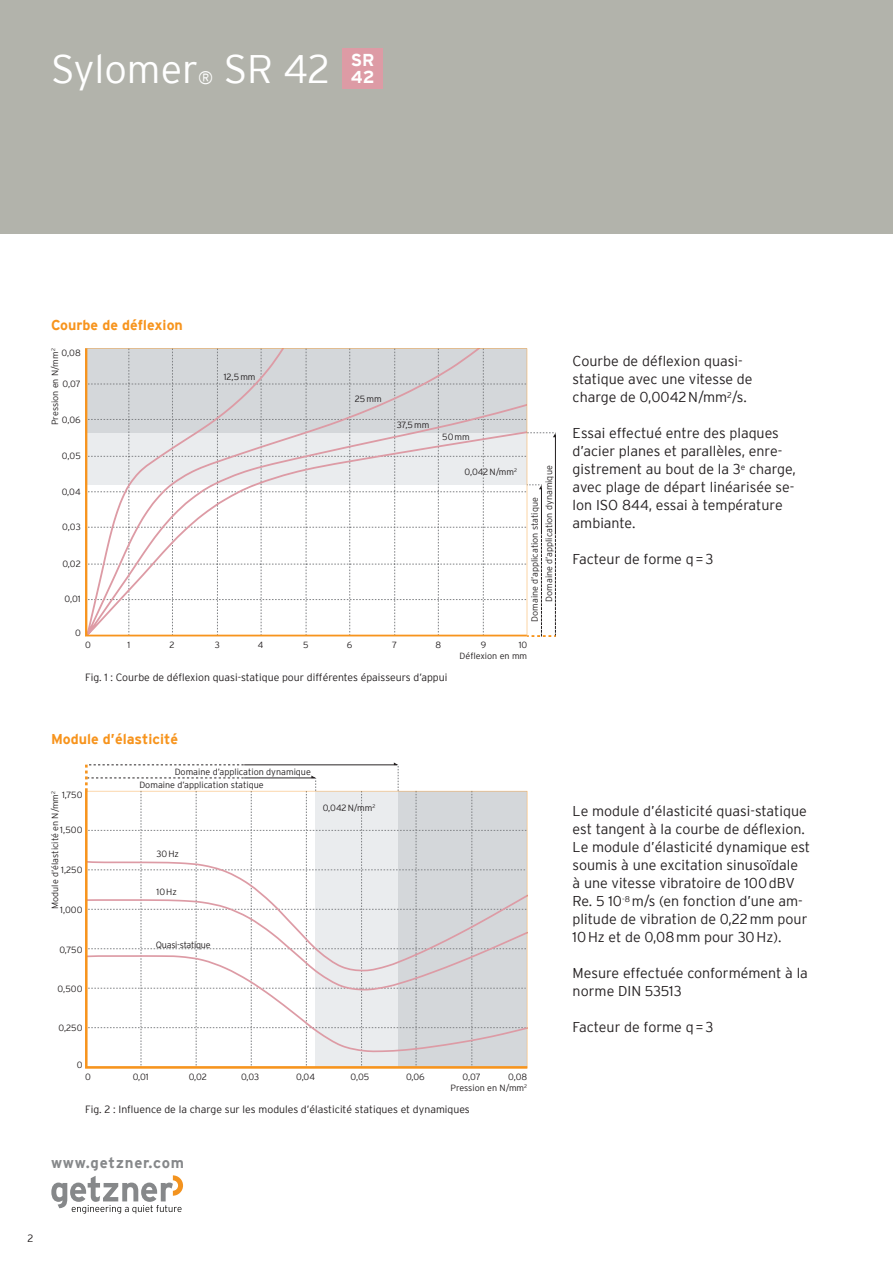
<style>
.page{position:relative;width:893px;height:1263px;background:#fff}
.page>*{position:absolute;margin:0;border:0;box-sizing:border-box;transform-origin:0 0}
.t1{font:300 39.75px "Interstate";color:#fff}
.t2{font:700 17.25px/17.2px "Interstate";color:#fff}
.t3{font:700 15px "Interstate";letter-spacing:.055em;color:#86888a}
.t4{font:300 14.25px/18px "Interstate";color:#231f20}
.t5{font:700 14.25px "Interstate";color:#f7941d}
.t6{font:300 10.5px "Interstate";color:#231f20}
.t7{font:300 9px/14.2px "Interstate";color:#231f20;text-align:right}
.t8{font:300 9px "Interstate";letter-spacing:-.03em;color:#231f20}
.s1{font-size:18px}
</style>
<div class="page">
<svg style="left:527px;top:349px;width:29px;height:287px"></svg>
<svg style="left:85px;top:348px;width:442px;height:288px"></svg>
<svg style="left:85px;top:762px;width:442px;height:305px"></svg>
<svg style="left:51px;top:1175px;width:132px;height:39px"></svg>
<div style="left:0;top:0;width:893px;height:234px;background:#b2b3ab"></div>
<div style="left:342px;top:48px;width:41px;height:40px;background:#dd9ba5"></div>
<h1 class="t1" style="left:51px;top:47px;width:281px">Sylomer<span class="s1">®</span> SR 42</h1>
<p class="t2" style="left:351px;top:52px;width:25px">SR<br>42</p>
<p class="t5" style="left:51px;top:317px;width:133px">Courbe de déflexion</p>
<p class="t7" style="left:48px;top:425px;width:78px;rotate:-90deg">Pression en N/mm<sup>2</sup></p>
<p class="t7" style="left:62px;top:345px;width:21px">0,08</p>
<p class="t7" style="left:62px;top:377px;width:20px">0,07</p>
<p class="t7" style="left:62px;top:413px;width:21px">0,06</p>
<p class="t7" style="left:62px;top:449px;width:20px">0,05</p>
<p class="t7" style="left:62px;top:485px;width:21px">0,04</p>
<p class="t7" style="left:62px;top:520px;width:20px">0,03</p>
<p class="t7" style="left:62px;top:557px;width:20px">0,02</p>
<p class="t7" style="left:64px;top:592px;width:18px">0,01</p>
<p class="t7" style="left:75px;top:626px;width:7px">0</p>
<p class="t7" style="left:224px;top:370px;width:33px">12,5 mm</p>
<p class="t7" style="left:355px;top:392px;width:28px">25 mm</p>
<p class="t7" style="left:397px;top:417px;width:34px">37,5 mm</p>
<p class="t7" style="left:442px;top:430px;width:29px">50 mm</p>
<p class="t7" style="left:465px;top:464px;width:54px">0,042 N/mm<sup>2</sup></p>
<p class="t7" style="left:527px;top:602px;width:138px;text-align:left;text-indent:-20px;rotate:-90deg">Domaine d’application statique<br>Domaine d’application dynamique</p>
<p class="t7" style="left:85px;top:637px;width:7px">0</p>
<p class="t7" style="left:128px;top:637px;width:4px">1</p>
<p class="t7" style="left:170px;top:637px;width:7px">2</p>
<p class="t7" style="left:215px;top:637px;width:7px">3</p>
<p class="t7" style="left:258px;top:637px;width:7px">4</p>
<p class="t7" style="left:303px;top:637px;width:7px">5</p>
<p class="t7" style="left:347px;top:637px;width:7px">6</p>
<p class="t7" style="left:392px;top:637px;width:7px">7</p>
<p class="t7" style="left:436px;top:637px;width:7px">8</p>
<p class="t7" style="left:481px;top:637px;width:7px">9</p>
<p class="t7" style="left:460px;top:639px;width:69px;line-height:11.4px">10<br>Déflexion en mm</p>
<p class="t6" style="left:85px;top:671px;width:364px">Fig. 1 : Courbe de déflexion quasi-statique pour différentes épaisseurs d’appui</p>
<p class="t4" style="left:573px;top:352px;width:181px">Courbe de déflexion quasi&shy;statique avec une vitesse de charge de 0,0042 N/mm<sup>2</sup>/s.</p>
<p class="t4" style="left:573px;top:424px;width:225px">Essai effectué entre des plaques d’acier planes et parallèles, enre&shy;gistrement au bout de la 3<sup>e</sup> charge, avec plage de départ linéarisée se&shy;lon ISO 844, essai à température ambiante.</p>
<p class="t4" style="left:573px;top:550px;width:142px">Facteur de forme q = 3</p>
<p class="t5" style="left:51px;top:734px;width:129px">Module d’élasticité</p>
<p class="t7" style="left:48px;top:909px;width:119px;rotate:-90deg">Module d’élasticité en N/mm<sup>2</sup></p>
<p class="t7" style="left:62px;top:788px;width:22px">1,750</p>
<p class="t7" style="left:60px;top:823px;width:24px">1,500</p>
<p class="t7" style="left:61px;top:863px;width:23px">1,250</p>
<p class="t7" style="left:60px;top:902px;width:24px">1,000</p>
<p class="t7" style="left:59px;top:942px;width:25px">0,750</p>
<p class="t7" style="left:58px;top:982px;width:27px">0,500</p>
<p class="t7" style="left:58px;top:1021px;width:26px">0,250</p>
<p class="t7" style="left:77px;top:1058px;width:7px">0</p>
<p class="t7" style="left:175px;top:765px;width:138px">Domaine d’application dynamique</p>
<p class="t7" style="left:139px;top:778px;width:126px">Domaine d’application statique</p>
<p class="t7" style="left:323px;top:800px;width:54px">0,042 N/mm<sup>2</sup></p>
<p class="t7" style="left:157px;top:847px;width:24px">30 Hz</p>
<p class="t7" style="left:157px;top:884px;width:22px">10 Hz</p>
<p class="t8" style="left:156px;top:939px;width:56px">Quasi-statique</p>
<p class="t7" style="left:85px;top:1070px;width:7px">0</p>
<p class="t7" style="left:133px;top:1070px;width:18px">0,01</p>
<p class="t7" style="left:189px;top:1070px;width:20px">0,02</p>
<p class="t7" style="left:241px;top:1070px;width:20px">0,03</p>
<p class="t7" style="left:296px;top:1070px;width:20px">0,04</p>
<p class="t7" style="left:351px;top:1070px;width:20px">0,05</p>
<p class="t7" style="left:406px;top:1070px;width:20px">0,06</p>
<p class="t7" style="left:463px;top:1069px;width:20px">0,07</p>
<p class="t7" style="left:450px;top:1071px;width:78px;line-height:11.6px">0,08<br>Pression en N/mm<sup>2</sup></p>
<p class="t6" style="left:85px;top:1103px;width:386px">Fig. 2 : Influence de la charge sur les modules d’élasticité statiques et dynamiques</p>
<p class="t3" style="left:51px;top:1156px;width:135px">www.getzner.com</p>
<p class="t4" style="left:573px;top:802px;width:239px">Le module d’élasticité quasi-statique est tangent à la courbe de déflexion.<br>Le module d’élasticité dynamique est soumis à une excitation sinusoïdale<br>à une vitesse vibratoire de 100 dBV Re. 5 10<sup>-8</sup> m/s (en fonction d’une am&shy;plitude de vibration de 0,22 mm pour 10 Hz et de 0,08 mm pour 30 Hz).</p>
<p class="t4" style="left:573px;top:964px;width:237px">Mesure effectuée conformément à la norme DIN 53513</p>
<p class="t4" style="left:573px;top:1018px;width:142px">Facteur de forme q = 3</p>
<p class="t6" style="left:28px;top:1232px;width:7px">2</p>
</div>
